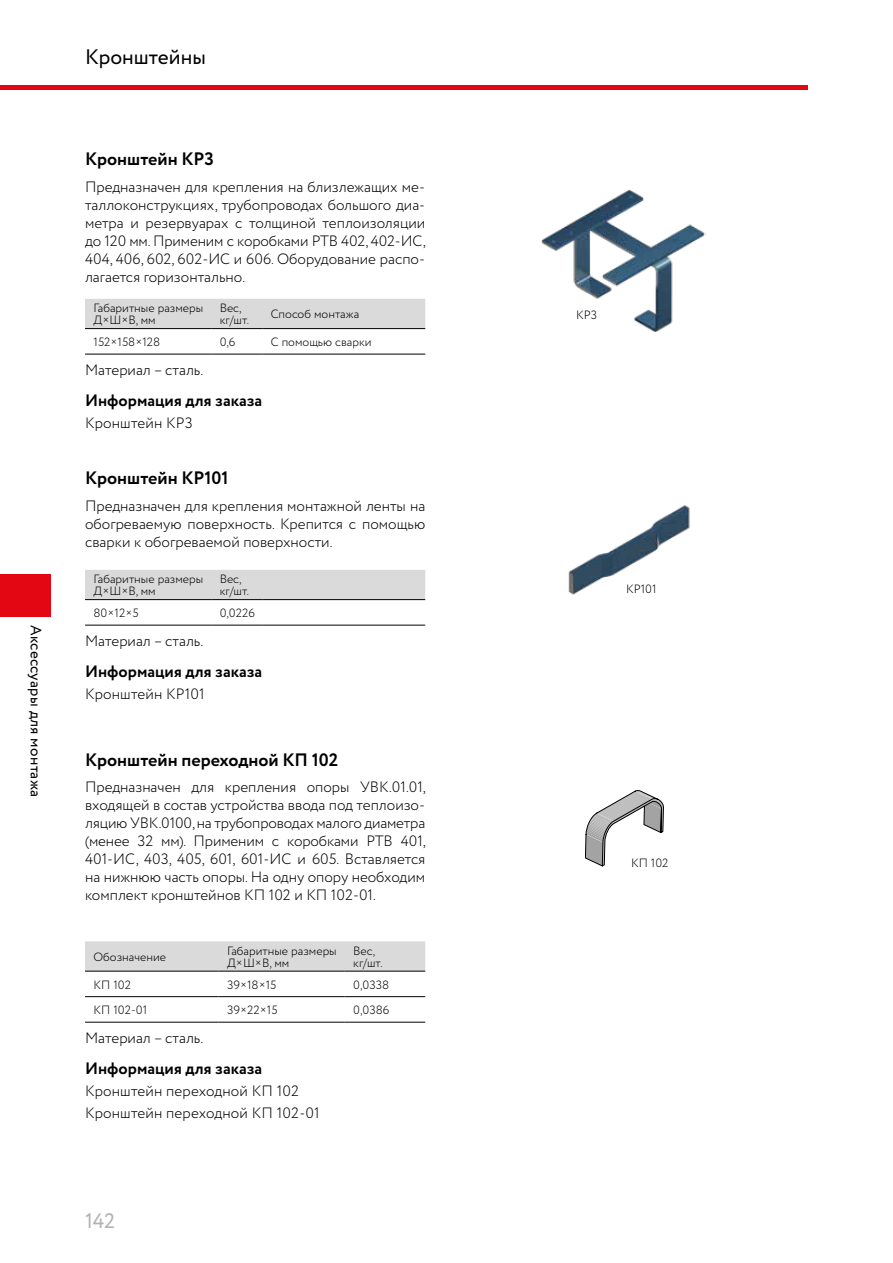
<style>
.page{position:relative;width:893px;height:1263px;background:#fff}
.page>*{position:absolute;margin:0;border:0;box-sizing:border-box;transform-origin:0 0}
.t1{font:21px "Circe";color:#000}
.t2{font:21px "Circe";color:#b3b2b2}
.t3{font:700 18px "Circe";color:#000}
.t4{font:700 16.5px "Circe";color:#000}
.t5{font:300 15px/18px "Circe";color:#000;text-align:justify}
.t6{font:15px "Circe";letter-spacing:.02em;color:#000}
.t7{font:300 12px/12px "Circe";color:#000}
</style>
<div class="page">
<hr style="left:0;top:85px;width:808px;height:4px;background:#e30613">
<div style="left:0;top:574px;width:51px;height:43px;background:#e30613"></div>
<div style="left:85px;top:299px;width:340px;height:29px;background:#dadada"></div>
<hr style="left:85px;top:354px;width:126px;height:1px;background:#000">
<hr style="left:211px;top:354px;width:51px;height:1px;background:#000">
<hr style="left:262px;top:354px;width:163px;height:1px;background:#000">
<hr style="left:85px;top:328px;width:126px;height:1px;background:#000">
<hr style="left:211px;top:328px;width:51px;height:1px;background:#000">
<hr style="left:262px;top:328px;width:163px;height:1px;background:#000">
<div style="left:85px;top:570px;width:340px;height:29px;background:#dadada"></div>
<hr style="left:85px;top:625px;width:126px;height:1px;background:#000">
<hr style="left:211px;top:625px;width:51px;height:1px;background:#000">
<hr style="left:262px;top:625px;width:163px;height:1px;background:#000">
<hr style="left:85px;top:599px;width:126px;height:1px;background:#000">
<hr style="left:211px;top:599px;width:51px;height:1px;background:#000">
<hr style="left:262px;top:599px;width:163px;height:1px;background:#000">
<div style="left:85px;top:941px;width:340px;height:30px;background:#dadada"></div>
<hr style="left:85px;top:1022px;width:134px;height:1px;background:#000">
<hr style="left:219px;top:1022px;width:126px;height:1px;background:#000">
<hr style="left:345px;top:1022px;width:80px;height:1px;background:#000">
<hr style="left:85px;top:971px;width:134px;height:1px;background:#000">
<hr style="left:219px;top:971px;width:126px;height:1px;background:#000">
<hr style="left:345px;top:971px;width:80px;height:1px;background:#000">
<hr style="left:85px;top:996px;width:134px;height:1px;background:#000">
<hr style="left:219px;top:996px;width:126px;height:1px;background:#000">
<hr style="left:345px;top:996px;width:80px;height:1px;background:#000">
<img style="left:541px;top:189px;width:165px;height:143px">
<svg style="left:585px;top:790px;width:79px;height:76px"></svg>
<img style="left:568px;top:505px;width:122px;height:90px">
<p class="t6" style="left:46px;top:625px;width:173px;rotate:90deg">Аксессуары для монтажа</p>
<h1 class="t1" style="left:85px;top:43px;width:122px">Кронштейны</h1>
<p class="t3" style="left:85px;top:147px;width:131px">Кронштейн КР3</p>
<p class="t5" style="left:85px;top:178px;width:342px">Предназначен для крепления на близлежащих ме&shy;таллоконструкциях, трубопроводах большого диа&shy;метра и резервуарах с толщиной теплоизоляции до 120 мм. Применим с коробками РТВ 402, 402-ИС, 404, 406, 602, 602-ИС и 606. Оборудование распо&shy;лагается горизонтально.</p>
<p class="t7" style="left:94px;top:303px;width:111px">Габаритные размеры<br>Д×Ш×В, мм</p>
<p class="t7" style="left:220px;top:303px;width:31px">Вес, кг/шт.</p>
<p class="t7" style="left:271px;top:309px;width:90px">Способ монтажа</p>
<p class="t7" style="left:94px;top:336px;width:68px">152×158×128</p>
<p class="t7" style="left:220px;top:336px;width:17px">0,6</p>
<p class="t7" style="left:271px;top:336px;width:102px">С помощью сварки</p>
<p class="t5" style="left:85px;top:361px;width:120px">Материал – сталь.</p>
<p class="t4" style="left:85px;top:389px;width:179px">Информация для заказа</p>
<p class="t5" style="left:85px;top:414px;width:109px">Кронштейн КР3</p>
<p class="t3" style="left:85px;top:466px;width:145px">Кронштейн КР101</p>
<p class="t5" style="left:85px;top:497px;width:342px">Предназначен для крепления монтажной ленты на обогреваемую поверхность. Крепится с помощью сварки к обогреваемой поверхности.</p>
<p class="t7" style="left:94px;top:574px;width:111px">Габаритные размеры<br>Д×Ш×В, мм</p>
<p class="t7" style="left:220px;top:574px;width:31px">Вес, кг/шт.</p>
<p class="t7" style="left:94px;top:607px;width:47px">80×12×5</p>
<p class="t7" style="left:220px;top:607px;width:37px">0,0226</p>
<p class="t5" style="left:85px;top:632px;width:120px">Материал – сталь.</p>
<p class="t4" style="left:85px;top:660px;width:179px">Информация для заказа</p>
<p class="t5" style="left:85px;top:685px;width:121px">Кронштейн КР101</p>
<p class="t3" style="left:85px;top:747px;width:255px">Кронштейн переходной КП 102</p>
<p class="t5" style="left:85px;top:778px;width:342px">Предназначен для крепления опоры УВК.01.01, входящей в состав устройства ввода под теплоизо&shy;ляцию УВК.0100, на трубопроводах малого диаметра (менее 32 мм). Применим с коробками РТВ 401, 401-ИС, 403, 405, 601, 601-ИС и 605. Вставляется на нижнюю часть опоры. На одну опору необходим комплект кронштейнов КП 102 и КП 102-01.</p>
<p class="t7" style="left:94px;top:951px;width:74px">Обозначение</p>
<p class="t7" style="left:227px;top:945px;width:111px">Габаритные размеры<br>Д×Ш×В, мм</p>
<p class="t7" style="left:353px;top:945px;width:31px">Вес, кг/шт.</p>
<p class="t7" style="left:94px;top:979px;width:39px">КП 102</p>
<p class="t7" style="left:227px;top:979px;width:51px">39×18×15</p>
<p class="t7" style="left:353px;top:979px;width:38px">0,0338</p>
<p class="t7" style="left:94px;top:1004px;width:55px">КП 102-01</p>
<p class="t7" style="left:227px;top:1004px;width:52px">39×22×15</p>
<p class="t7" style="left:353px;top:1004px;width:38px">0,0386</p>
<p class="t5" style="left:85px;top:1029px;width:120px">Материал – сталь.</p>
<p class="t4" style="left:85px;top:1057px;width:179px">Информация для заказа</p>
<p class="t5" style="left:85px;top:1080px;width:236px;line-height:22.2px">Кронштейн переходной КП 102<br>Кронштейн переходной КП 102-01</p>
<h1 class="t2" style="left:85px;top:1207px;width:32px">142</h1>
<p class="t7" style="left:576px;top:309px;width:23px">КР3</p>
<p class="t7" style="left:626px;top:583px;width:32px">КР101</p>
<p class="t7" style="left:631px;top:858px;width:39px">КП 102</p>
</div>
